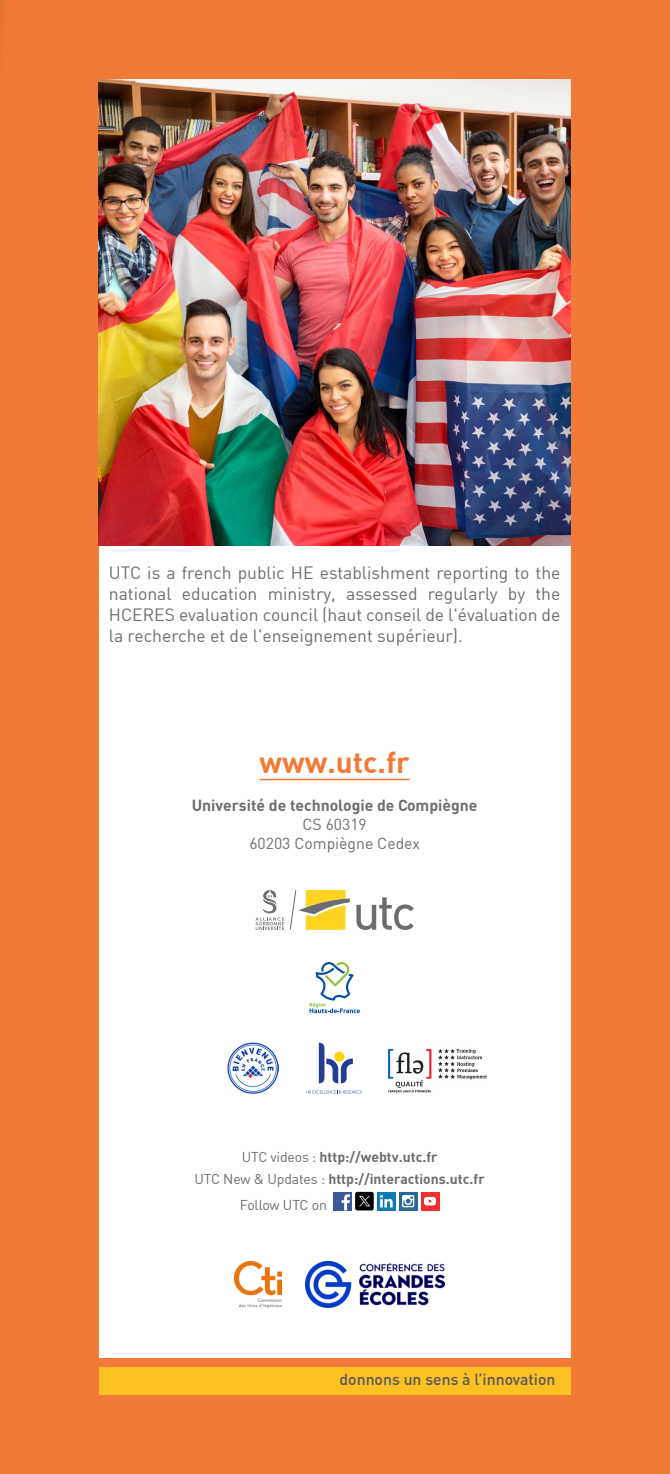
<style>
.page{position:relative;width:670px;height:1474px;background:#fff}
.page>*{position:absolute;margin:0;border:0;box-sizing:border-box;transform-origin:0 0}
.titre_rg_blur{font:700 29.75px "DIN";color:#f37937}
.titre_rg_blur-2{font:17.5px/21px "DIN";color:#6c6d70;text-align:justify}
.titre_rg_blur-3{font:700 15.75px "DIN";color:#6c6d70}
.titre_rg_blur-4{font:15.75px "DIN";color:#6c6d70}
.Sous_titre_fiche{font:500 15.75px "DIN";color:#57585a}
.t1{font:700 14px "DIN";color:#6c6d70}
.t2{font:14px "DIN";letter-spacing:-.015em;color:#6c6d70}
.s1{font-weight:400}
</style>
<div class="page">
<div style="left:0;top:0;width:670px;height:1473px;background:#f37937"></div>
<div style="left:99px;top:526px;width:471px;height:831px;background:#fff"></div>
<hr style="left:259px;top:778px;width:151px;height:2px;background:#f37937">
<svg style="left:255px;top:890px;width:29px;height:40px"></svg>
<svg style="left:356px;top:897px;width:58px;height:33px"></svg>
<svg style="left:290px;top:890px;width:60px;height:40px"></svg>
<svg style="left:309px;top:962px;width:51px;height:51px"></svg>
<div style="left:333px;top:1191px;width:19px;height:19px;background:#3a5a99"></div>
<svg style="left:341px;top:1194px;width:9px;height:16px"></svg>
<div style="left:355px;top:1191px;width:19px;height:19px;background:#000001;border-radius:2px"></div>
<svg style="left:359px;top:1195px;width:11px;height:11px"></svg>
<div style="left:377px;top:1191px;width:18px;height:19px;background:#0a7bb6"></div>
<svg style="left:380px;top:1194px;width:12px;height:13px"></svg>
<svg style="left:399px;top:1192px;width:18px;height:18px"></svg>
<div style="left:421px;top:1191px;width:18px;height:19px;background:#ee2f2e"></div>
<svg style="left:424px;top:1196px;width:12px;height:9px"></svg>
<img style="left:235px;top:1261px;width:46px;height:46px">
<img style="left:306px;top:1261px;width:138px;height:46px">
<div style="left:99px;top:1366px;width:471px;height:28px;background:#fec124"></div>
<img style="left:99px;top:79px;width:471px;height:467px">
<svg style="left:319px;top:1042px;width:34px;height:41px"></svg>
<svg style="left:306px;top:1090px;width:56px;height:3px"></svg>
<img style="left:227px;top:1042px;width:51px;height:51px">
<img style="left:387px;top:1048px;width:100px;height:45px">
<p class="titre_rg_blur-2" style="left:109px;top:562px;width:453px">UTC is a french public HE establishment reporting to the national education ministry, assessed regularly by the HCERES evaluation council (haut conseil de l'évaluation de la recherche et de l'enseignement supérieur).</p>
<p class="titre_rg_blur" style="left:259px;top:742px;width:152px">www.utc.fr</p>
<p class="titre_rg_blur-3" style="left:192px;top:795px;width:287px">Université de technologie de Compiègne</p>
<p class="titre_rg_blur-4" style="left:302px;top:814px;width:66px">CS 60319</p>
<p class="titre_rg_blur-4" style="left:249px;top:833px;width:172px">60203 Compiègne Cedex</p>
<p class="t1" style="left:242px;top:1148px;width:197px"><span class="s1">UTC videos :</span> http://webtv.utc.fr</p>
<p class="t1" style="left:194px;top:1169px;width:292px"><span class="s1">UTC New &amp; Updates :</span> http://interactions.utc.fr</p>
<p class="t2" style="left:240px;top:1196px;width:88px">Follow UTC on</p>
<p class="Sous_titre_fiche" style="left:339px;top:1369px;width:217px">donnons un sens à l’innovation</p>
</div>
